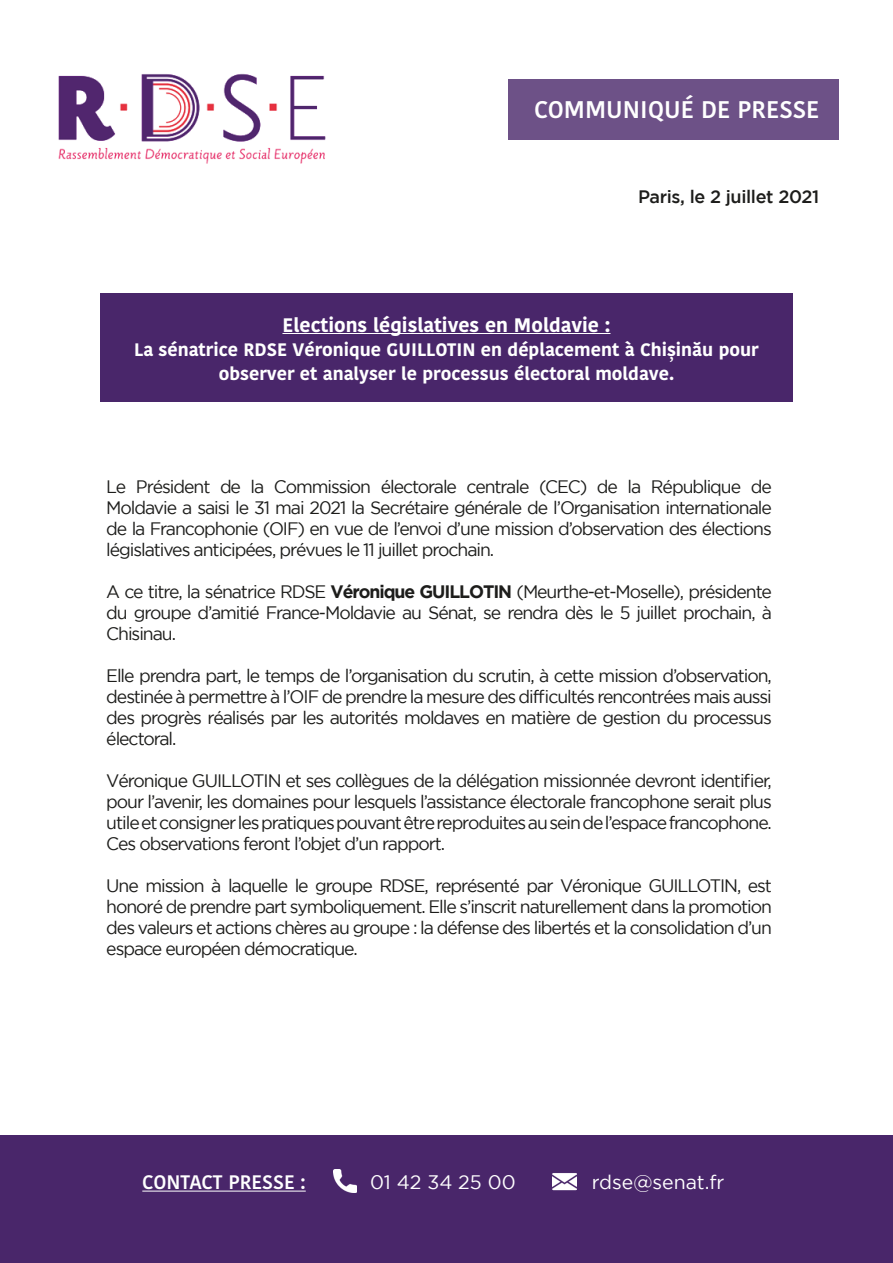
<style>
.page{position:relative;width:893px;height:1263px;background:#fff}
.page>*{position:absolute;margin:0;border:0;box-sizing:border-box;transform-origin:0 0}
.t1{font:600 24px "Kohinoor Telugu";color:#fff}
.t2{font:700 19.5px "Kohinoor Telugu";color:#fff}
.t3{font:19.5px "Gotham";color:#fff}
.t4{font:600 19.5px "Kohinoor Telugu";color:#fff}
.t5{font:18px/21px "Gotham";letter-spacing:-.06em;color:#1d1d1b;text-align:justify}
.t6{font:700 18px/24px "Kohinoor Telugu";color:#fff;text-align:center}
.t7{font:500 18px "Gotham";letter-spacing:-.02em;color:#1d1d1b}
.s1{font-weight:700}
</style>
<div class="page">
<div style="left:508px;top:79px;width:331px;height:60px;background:#6d5187"></div>
<div style="left:100px;top:293px;width:692px;height:109px;background:#49266a"></div>
<div style="left:0;top:1136px;width:893px;height:127px;background:#49266a"></div>
<img style="left:58px;top:73px;width:268px;height:91px">
<hr style="left:142px;top:1190px;width:164px;height:1px;background:#fff">
<hr style="left:282px;top:333px;width:328px;height:1px;background:#fff">
<img style="left:334px;top:1170px;width:23px;height:23px">
<img style="left:552px;top:1173px;width:25px;height:18px">
<p class="t1" style="left:534px;top:95px;width:287px">COMMUNIQUÉ DE PRESSE</p>
<p class="t7" style="left:638px;top:187px;width:183px">Paris, le 2 juillet 2021</p>
<p class="t2" style="left:282px;top:313px;width:329px">Elections législatives en Moldavie :</p>
<p class="t6" style="left:134px;top:337px;width:626px">La sénatrice RDSE Véronique GUILLOTIN en déplacement à Chișinău pour observer et analyser le processus électoral moldave.</p>
<p class="t5" style="left:106px;top:475px;width:667px">Le Président de la Commission électorale centrale (CEC) de la République de Moldavie a saisi le 31 mai 2021 la Secrétaire générale de l’Organisation internationale de la Francophonie (OIF) en vue de l’envoi d’une mission d’observation des élections législatives anticipées, prévues le 11 juillet prochain.</p>
<p class="t5" style="left:106px;top:580px;width:667px">A ce titre, la sénatrice RDSE <span class="s1">Véronique GUILLOTIN</span> (Meurthe-et-Moselle), présidente du groupe d’amitié France-Moldavie au Sénat, se rendra dès le 5 juillet prochain, à Chisinau.</p>
<p class="t5" style="left:106px;top:664px;width:667px">Elle prendra part, le temps de l’organisation du scrutin, à cette mission d’observation, destinée à permettre à l’OIF de prendre la mesure des difficultés rencontrées mais aussi des progrès réalisés par les autorités moldaves en matière de gestion du processus électoral.</p>
<p class="t5" style="left:106px;top:769px;width:667px">Véronique GUILLOTIN et ses collègues de la délégation missionnée devront identifier, pour l’avenir, les domaines pour lesquels l’assistance électorale francophone serait plus utile et consigner les pratiques pouvant être reproduites au sein de l’espace francophone.<br>Ces observations feront l’objet d’un rapport.</p>
<p class="t5" style="left:106px;top:874px;width:667px">Une mission à laquelle le groupe RDSE, représenté par Véronique GUILLOTIN, est honoré de prendre part symboliquement. Elle s’inscrit naturellement dans la promotion des valeurs et actions chères au groupe : la défense des libertés et la consolidation d’un espace européen démocratique.</p>
<p class="t4" style="left:142px;top:1171px;width:165px">CONTACT PRESSE :</p>
<p class="t3" style="left:370px;top:1171px;width:147px">01 42 34 25 00</p>
<p class="t3" style="left:592px;top:1171px;width:134px">rdse@senat.fr</p>
</div>
